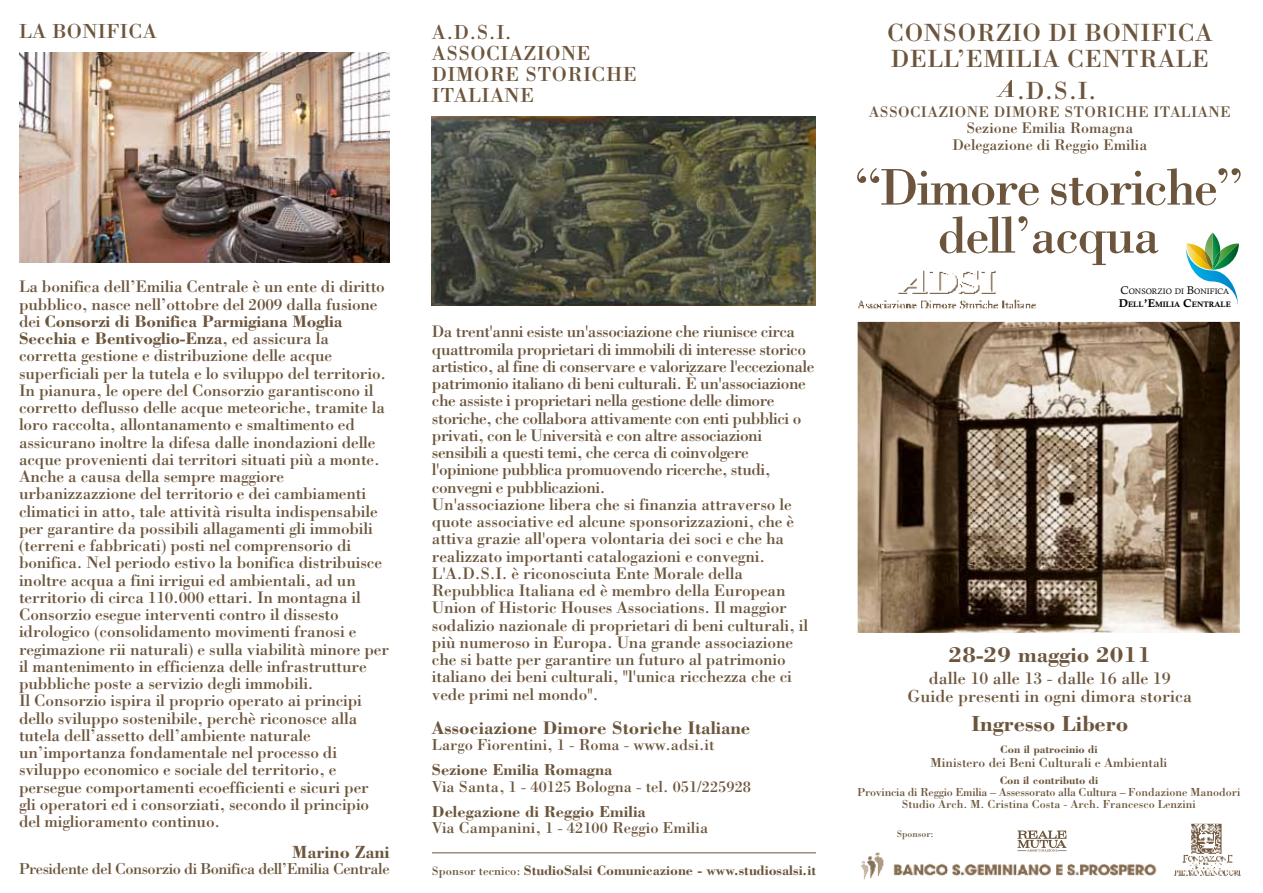
<style>
.page{position:relative;width:1263px;height:893px;background:#fff}
.page>*{position:absolute;margin:0;border:0;box-sizing:border-box;transform-origin:0 0}
.t1{font:53.25px/48px "Bodoni";letter-spacing:-.03em;color:#6c553c;text-align:center}
.t2{font:25.65px/25.7px "Bodoni";color:#6c553c}
.t3{font:700 22.5px "Bodoni";color:#6c553c}
.t4{font:21px/21px "Bodoni";color:#6c553c}
.t5{font:700 18.75px "Bodoni";color:#6c553c}
.t6{font:700 18.15px "Bodoni";color:#6c553c}
.t7{font:18px/18px "Bodoni";color:#6c553c;text-align:center}
.t8{font:17.25px/17.2px "Bodoni";letter-spacing:-.01em;color:#6c553c}
.t9{font:16.35px "Bodoni";color:#6c553c}
.t10{font:16.35px "Bodoni";letter-spacing:-.03em;color:#6c553c}
.t11{font:700 16.35px "Bodoni";color:#6c553c}
.t12{font:15.9px/16.5px "Bodoni";color:#6c553c;text-align:center}
.t13{font:700 14.25px "Bodoni";color:#6c553c}
.t14{font:13.5px "Bodoni";color:#6c553c}
.t15{font:12px/12px "Bodoni";color:#6c553c;text-align:center}
.t16{font:700 11.25px "Bodoni";color:#6c553c}
.t17{font:9.6px "Bodoni";color:#6c553c}
.t18{font:7.95px "Calisto";color:#000}
.t19{font:7.95px "Calis MT Bol";color:#000}
.s1{font-weight:700}
.s2{font-weight:400;font-size:12.45px}
.s3{font-size:11.25px}
</style>
<div class="page">
<img style="left:860px;top:850px;width:297px;height:30px">
<img style="left:858px;top:322px;width:382px;height:311px">
<img style="left:432px;top:117px;width:383px;height:189px">
<hr style="left:432px;top:853px;width:384px;height:1px;background:#6c553c">
<img style="left:1174px;top:824px;width:66px;height:52px">
<svg style="left:996px;top:80px;width:18px;height:17px"></svg>
<img style="left:19px;top:53px;width:370px;height:210px">
<svg style="left:1017px;top:830px;width:49px;height:22px"></svg>
<img style="left:858px;top:270px;width:178px;height:40px">
<svg style="left:1185px;top:232px;width:54px;height:73px"></svg>
<p class="t4" style="left:19px;top:20px;width:139px">LA BONIFICA</p>
<p class="t8" style="left:19px;top:278px;width:371px">La bonifica dell’Emilia Centrale è un ente di diritto pubblico, nasce nell’ottobre del 2009 dalla fusione dei <span class="s1">Consorzi di Bonifica Parmigiana Moglia Secchia e Bentivoglio-Enza</span>, ed assicura la corretta gestione e distribuzione delle acque superficiali per la tutela e lo sviluppo del territorio.<br>In pianura, le opere del Consorzio garantiscono il corretto deflusso delle acque meteoriche, tramite la loro raccolta, allontanamento e smaltimento ed assicurano inoltre la difesa dalle inondazioni delle acque provenienti dai territori situati più a monte.<br>Anche a causa della sempre maggiore urbanizzazzione del territorio e dei cambiamenti climatici in atto, tale attività risulta indispensabile per garantire da possibili allagamenti gli immobili (terreni e fabbricati) posti nel comprensorio di bonifica. Nel periodo estivo la bonifica distribuisce inoltre acqua a fini irrigui ed ambientali, ad un territorio di circa 110.000 ettari. In montagna il Consorzio esegue interventi contro il dissesto idrologico (consolidamento movimenti franosi e regimazione rii naturali) e sulla viabilità minore per il mantenimento in efficienza delle infrastrutture pubbliche poste a servizio degli immobili.<br>Il Consorzio ispira il proprio operato ai principi dello sviluppo sostenibile, perchè riconosce alla tutela dell’assetto dell’ambiente naturale un’importanza fondamentale nel processo di sviluppo economico e sociale del territorio, e persegue comportamenti ecoefficienti e sicuri per gli operatori ed i consorziati, secondo il principio del miglioramento continuo.</p>
<p class="t6" style="left:292px;top:840px;width:99px">Marino Zani</p>
<p class="t10" style="left:19px;top:859px;width:372px">Presidente del Consorzio di Bonifica dell’Emilia Centrale</p>
<p class="t4" style="left:432px;top:21px;width:206px">A.D.S.I.<br>ASSOCIAZIONE<br>DIMORE STORICHE<br>ITALIANE</p>
<p class="t8" style="left:432px;top:323px;width:384px">Da trent'anni esiste un'associazione che riunisce circa quattromila proprietari di immobili di interesse storico artistico, al fine di conservare e valorizzare l'eccezionale patrimonio italiano di beni culturali. È un'associazione che assiste i proprietari nella gestione delle dimore storiche, che collabora attivamente con enti pubblici o privati, con le Università e con altre associazioni sensibili a questi temi, che cerca di coinvolgere l'opinione pubblica promuovendo ricerche, studi, convegni e pubblicazioni.<br>Un'associazione libera che si finanzia attraverso le quote associative ed alcune sponsorizzazioni, che è attiva grazie all'opera volontaria dei soci e che ha realizzato importanti catalogazioni e convegni.<br>L'A.D.S.I. è riconosciuta Ente Morale della Repubblica Italiana ed è membro della European Union of Historic Houses Associations. Il maggior sodalizio nazionale di proprietari di beni culturali, il più numeroso in Europa. Una grande associazione che si batte per garantire un futuro al patrimonio italiano dei beni culturali, "l'unica ricchezza che ci vede primi nel mondo".</p>
<p class="t5" style="left:432px;top:716px;width:320px">Associazione Dimore Storiche Italiane</p>
<p class="t9" style="left:432px;top:734px;width:284px">Largo Fiorentini, 1 - Roma - www.adsi.it</p>
<p class="t11" style="left:432px;top:760px;width:182px">Sezione Emilia Romagna</p>
<p class="t9" style="left:432px;top:776px;width:321px">Via Santa, 1 - 40125 Bologna - tel. 051/225928</p>
<p class="t11" style="left:432px;top:801px;width:215px">Delegazione di Reggio Emilia</p>
<p class="t9" style="left:432px;top:818px;width:278px">Via Campanini, 1 - 42100 Reggio Emilia</p>
<p class="t13" style="left:432px;top:861px;width:386px"><span class="s2">Sponsor tecnico:</span> StudioSalsi Comunicazione - www.studiosalsi.it</p>
<h2 class="t2" style="left:887px;top:20px;width:327px">CONSORZIO DI BONIFICA<br>DELL’EMILIA CENTRALE</h2>
<h2 class="t2" style="left:1017px;top:77px;width:82px">.D.S.I.</h2>
<p class="t12" style="left:869px;top:103px;width:363px">ASSOCIAZIONE DIMORE STORICHE ITALIANE<br>Sezione Emilia Romagna<br>Delegazione di Reggio Emilia</p>
<h1 class="t1" style="left:855px;top:162px;width:389px">“Dimore storiche” dell’acqua</h1>
<p class="t18" style="left:1120px;top:287px;width:110px"><span class="s3">C</span>ONSORZIO DI <span class="s3">B</span>ONIFICA</p>
<p class="t19" style="left:1119px;top:300px;width:114px"><span class="s3">D</span>ELL<span class="s3">’E</span>MILIA <span class="s3">C</span>ENTRALE</p>
<h3 class="t3" style="left:949px;top:641px;width:204px">28-29 maggio 2011</h3>
<p class="t7" style="left:908px;top:669px;width:286px">dalle 10 alle 13 - dalle 16 alle 19<br>Guide presenti in ogni dimora storica</p>
<h3 class="t3" style="left:971px;top:710px;width:158px">Ingresso Libero</h3>
<p class="t16" style="left:1000px;top:742px;width:99px">Con il patrocinio di</p>
<p class="t14" style="left:930px;top:754px;width:238px">Ministero dei Beni Culturali e Ambientali</p>
<p class="t16" style="left:1000px;top:773px;width:100px">Con il contributo di</p>
<p class="t15" style="left:857px;top:786px;width:385px">Provincia di Reggio Emilia – Assessorato alla Cultura – Fondazione Manodori<br>Studio Arch. M. Cristina Costa - Arch. Francesco Lenzini</p>
<p class="t17" style="left:897px;top:828px;width:39px">Sponsor:</p>
</div>
